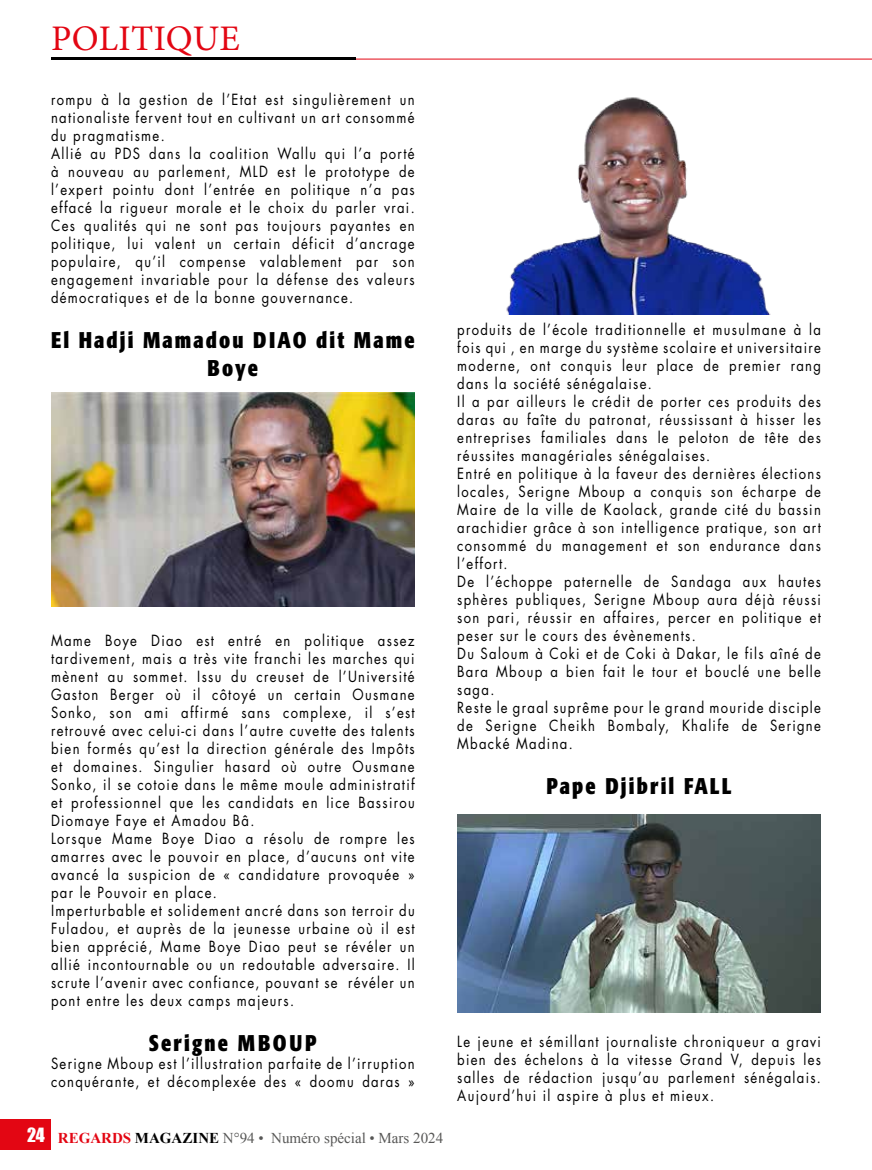
<style>
.page{position:relative;width:872px;height:1170px;background:#fff}
.page>*{position:absolute;margin:0;border:0;box-sizing:border-box;transform-origin:0 0}
.t1{font:36px "Minion Pro";letter-spacing:.01em;color:#e30613}
.t2{font:700 condensed 22.5px/27px "Formata";letter-spacing:.1em;color:#000;text-align:center;scale:.95 1}
.t3{font:18px "Impact";color:#fff}
.t4{font:15px/18px "Futura";letter-spacing:.1em;color:#000;scale:.87 1}
.t5{font:15px "Times New Roman";color:#575756}
.s1{font-weight:700;color:#e30613}
.s2{font-weight:700;color:#000}
</style>
<div class="page">
<hr style="left:51px;top:59px;width:821px;height:1px;background:#e30613">
<div style="left:0;top:1119px;width:50px;height:31px;background:#e30613"></div>
<hr style="left:51px;top:57px;width:304px;height:3px;background:#000">
<img style="left:506px;top:97px;width:265px;height:218px">
<img style="left:457px;top:814px;width:364px;height:198px">
<img style="left:51px;top:392px;width:364px;height:214px">
<h1 class="t1" style="left:51px;top:14px;width:190px">POLITIQUE</h1>
<p class="t4" style="left:51px;top:91px;width:419px">rompu à la gestion de l’Etat est singulièrement un nationaliste fervent tout en cultivant un art consommé du pragmatisme.<br>Allié au PDS dans la coalition Wallu qui l’a porté à nouveau au parlement, MLD est le prototype de l’expert pointu dont l’entrée en politique n’a pas effacé la rigueur morale et le choix du parler vrai.<br>Ces qualités qui ne sont pas toujours payantes en politique, lui valent un certain déficit d’ancrage populaire, qu’il compense valablement par son engagement invariable pour la défense des valeurs démocratiques et de la bonne gouvernance.</p>
<h2 class="t2" style="left:51px;top:327px;width:384px">El Hadji Mamadou DIAO dit Mame<br>Boye</h2>
<p class="t4" style="left:51px;top:631px;width:419px">Mame Boye Diao est entré en politique assez tardivement, mais a très vite franchi les marches qui mènent au sommet. Issu du creuset de l’Université Gaston Berger où il côtoyé un certain Ousmane Sonko, son ami affirmé sans complexe, il s’est retrouvé avec celui-ci dans l’autre cuvette des talents bien formés qu’est la direction générale des Impôts et domaines. Singulier hasard où outre Ousmane Sonko, il se cotoie dans le même moule administratif et professionnel que les candidats en lice Bassirou Diomaye Faye et Amadou Bâ.<br>Lorsque Mame Boye Diao a résolu de rompre les amarres avec le pouvoir en place, d’aucuns ont vite avancé la suspicion de « candidature provoquée » par le Pouvoir en place.<br>Imperturbable et solidement ancré dans son terroir du Fuladou, et auprès de la jeunesse urbaine où il est bien apprécié, Mame Boye Diao peut se révéler un allié incontournable ou un redoutable adversaire. Il scrute l’avenir avec confiance, pouvant se révéler un pont entre les deux camps majeurs.</p>
<h2 class="t2" style="left:149px;top:1029px;width:178px">Serigne MBOUP</h2>
<p class="t4" style="left:51px;top:1054px;width:419px">Serigne Mboup est l’illustration parfaite de l’irruption conquérante, et décomplexée des « doomu daras »</p>
<p class="t3" style="left:27px;top:1120px;width:19px">24</p>
<p class="t5" style="left:58px;top:1127px;width:387px"><span class="s1">REGARDS</span> <span class="s2">MAGAZINE</span> N°94 • Numéro spécial • Mars 2024</p>
<p class="t4" style="left:457px;top:320px;width:419px">produits de l’école traditionnelle et musulmane à la fois qui , en marge du système scolaire et universitaire moderne, ont conquis leur place de premier rang dans la société sénégalaise.<br>Il a par ailleurs le crédit de porter ces produits des daras au faîte du patronat, réussissant à hisser les entreprises familiales dans le peloton de tête des réussites managériales sénégalaises.<br>Entré en politique à la faveur des dernières élections locales, Serigne Mboup a conquis son écharpe de Maire de la ville de Kaolack, grande cité du bassin arachidier grâce à son intelligence pratique, son art consommé du management et son endurance dans l’effort.<br>De l’échoppe paternelle de Sandaga aux hautes sphères publiques, Serigne Mboup aura déjà réussi son pari, réussir en affaires, percer en politique et peser sur le cours des évènements.<br>Du Saloum à Coki et de Coki à Dakar, le fils aîné de Bara Mboup a bien fait le tour et bouclé une belle saga.<br>Reste le graal suprême pour le grand mouride disciple de Serigne Cheikh Bombaly, Khalife de Serigne Mbacké Madina.</p>
<h2 class="t2" style="left:546px;top:772px;width:196px">Pape Djibril FALL</h2>
<p class="t4" style="left:457px;top:1031px;width:419px;text-align:justify">Le jeune et sémillant journaliste chroniqueur a gravi bien des échelons à la vitesse Grand V, depuis les salles de rédaction jusqu’au parlement sénégalais.<br>Aujourd’hui il aspire à plus et mieux.</p>
</div>
